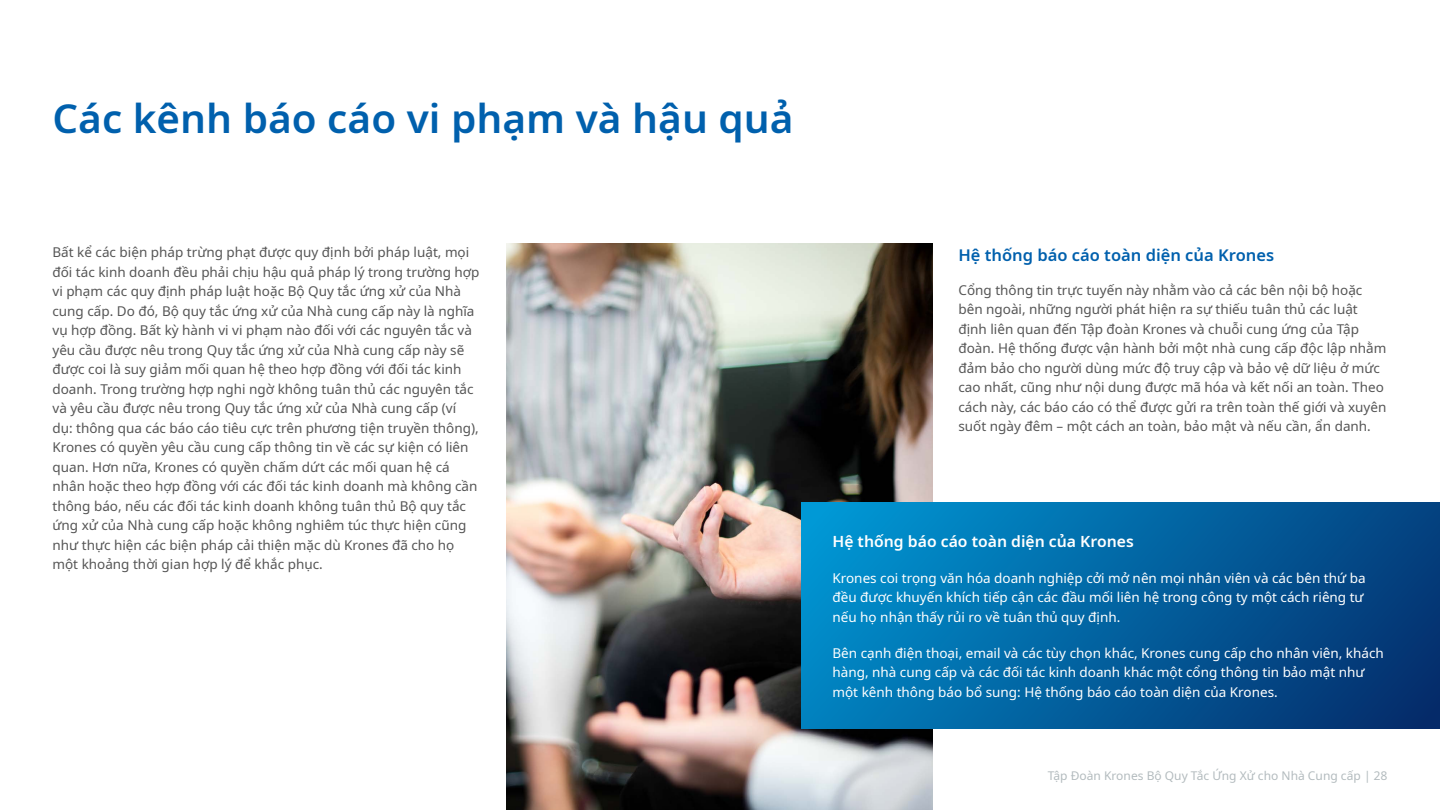
<style>
.page{position:relative;width:1440px;height:810px;background:#fff}
.page>*{position:absolute;margin:0;border:0;box-sizing:border-box;transform-origin:0 0}
.t1{font:600 40.5px "Noto Sans";color:#0060ad}
.t2{font:600 16.5px "Noto Sans";color:#0060ad}
.t3{font:600 15.75px "Noto Sans";color:#fff}
.t4{font:13.5px/19.5px "Noto Sans";color:#555}
.t5{font:13.5px/19.5px "Noto Sans";color:#fff}
.t6{font:12px "Noto Sans";color:#b3bbbe}
</style>
<div class="page">
<img style="left:506px;top:243px;width:427px;height:567px">
<div style="left:801px;top:502px;width:639px;height:227px;background:linear-gradient(to right,#008fcc,#053573)"></div>
<h1 class="t1" style="left:52px;top:90px;width:743px">Các kênh báo cáo vi phạm và hậu quả</h1>
<p class="t4" style="left:52px;top:243px;width:429px">Bất kể các biện pháp trừng phạt được quy định bởi pháp luật, mọi đối tác kinh doanh đều phải chịu hậu quả pháp lý trong trường hợp vi phạm các quy định pháp luật hoặc Bộ Quy tắc ứng xử của Nhà cung cấp. Do đó, Bộ quy tắc ứng xử của Nhà cung cấp này là nghĩa vụ hợp đồng. Bất kỳ hành vi vi phạm nào đối với các nguyên tắc và yêu cầu được nêu trong Quy tắc ứng xử của Nhà cung cấp này sẽ được coi là suy giảm mối quan hệ theo hợp đồng với đối tác kinh doanh. Trong trường hợp nghi ngờ không tuân thủ các nguyên tắc và yêu cầu được nêu trong Quy tắc ứng xử của Nhà cung cấp (ví dụ: thông qua các báo cáo tiêu cực trên phương tiện truyền thông), Krones có quyền yêu cầu cung cấp thông tin về các sự kiện có liên quan. Hơn nữa, Krones có quyền chấm dứt các mối quan hệ cá nhân hoặc theo hợp đồng với các đối tác kinh doanh mà không cần thông báo, nếu các đối tác kinh doanh không tuân thủ Bộ quy tắc ứng xử của Nhà cung cấp hoặc không nghiêm túc thực hiện cũng như thực hiện các biện pháp cải thiện mặc dù Krones đã cho họ một khoảng thời gian hợp lý để khắc phục.</p>
<p class="t2" style="left:958px;top:243px;width:317px">Hệ thống báo cáo toàn diện của Krones</p>
<p class="t4" style="left:958px;top:281px;width:429px">Cổng thông tin trực tuyến này nhằm vào cả các bên nội bộ hoặc bên ngoài, những người phát hiện ra sự thiếu tuân thủ các luật định liên quan đến Tập đoàn Krones và chuỗi cung ứng của Tập đoàn. Hệ thống được vận hành bởi một nhà cung cấp độc lập nhằm đảm bảo cho người dùng mức độ truy cập và bảo vệ dữ liệu ở mức cao nhất, cũng như nội dung được mã hóa và kết nối an toàn. Theo cách này, các báo cáo có thể được gửi ra trên toàn thế giới và xuyên suốt ngày đêm – một cách an toàn, bảo mật và nếu cần, ẩn danh.</p>
<p class="t3" style="left:832px;top:530px;width:303px">Hệ thống báo cáo toàn diện của Krones</p>
<p class="t5" style="left:832px;top:569px;width:535px">Krones coi trọng văn hóa doanh nghiệp cởi mở nên mọi nhân viên và các bên thứ ba đều được khuyến khích tiếp cận các đầu mối liên hệ trong công ty một cách riêng tư nếu họ nhận thấy rủi ro về tuân thủ quy định.</p>
<p class="t5" style="left:832px;top:644px;width:553px">Bên cạnh điện thoại, email và các tùy chọn khác, Krones cung cấp cho nhân viên, khách hàng, nhà cung cấp và các đối tác kinh doanh khác một cổng thông tin bảo mật như một kênh thông báo bổ sung: Hệ thống báo cáo toàn diện của Krones.</p>
<p class="t6" style="left:1048px;top:767px;width:341px">Tập Đoàn Krones Bộ Quy Tắc Ứng Xử cho Nhà Cung cấp | 28</p>
</div>
